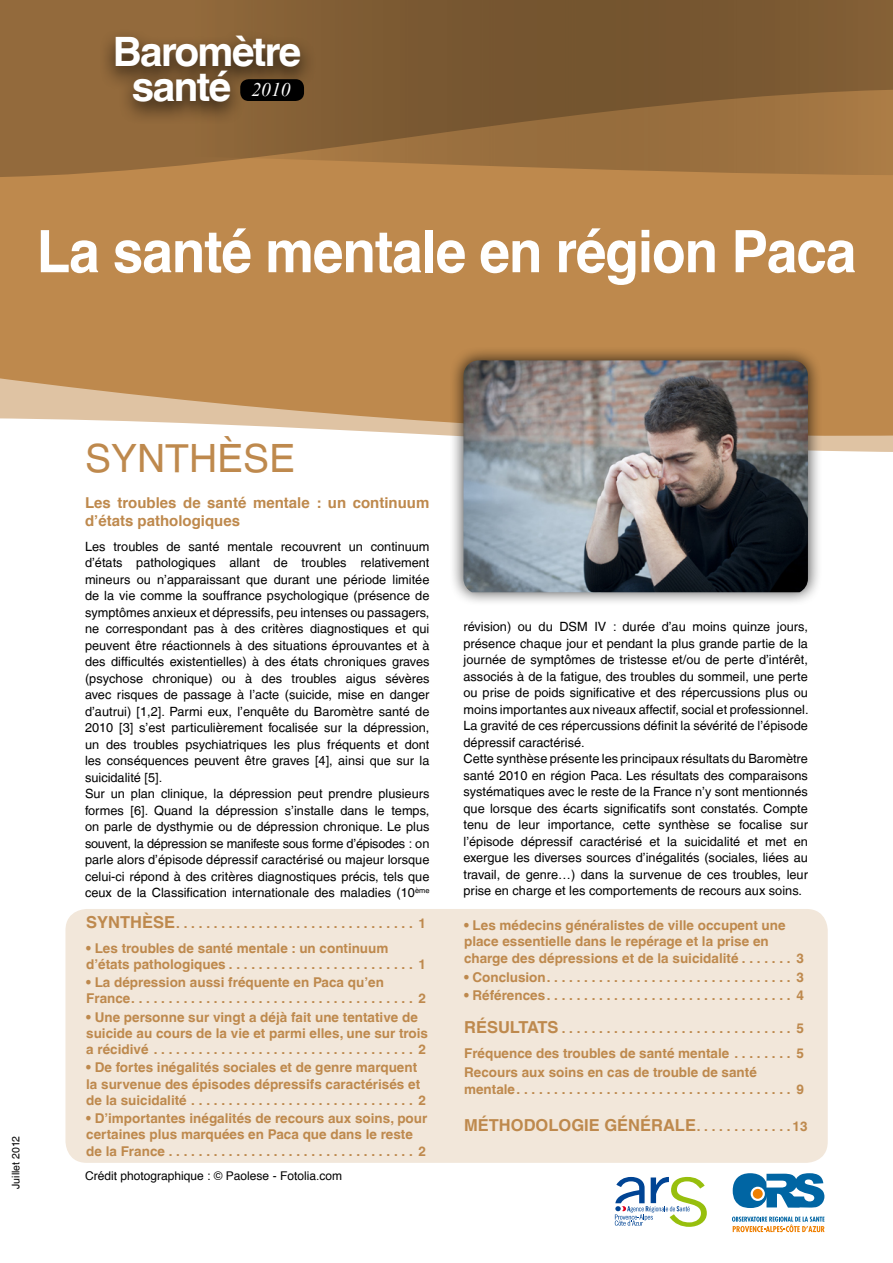
<style>
.page{position:relative;width:893px;height:1263px;background:#fff}
.page>*{position:absolute;margin:0;border:0;box-sizing:border-box;transform-origin:0 0}
.t1{font:700 58.5px "Helvetica";letter-spacing:-.02em;color:#fff;scale:.94 1}
.t2{font:700 40.5px/34.5px "Helvetica LT";letter-spacing:-.04em;color:#fff}
.t3{font:39px "Helvetica LT";color:#be894d}
.t4{font:italic 19.2px "Times New Roman";color:#fff}
.t5{font:700 16.5px "Helvetica LT";color:#be894d}
.t6{font:700 15px/18px "Helvetica";color:#be894d}
.t7{font:700 13.5px/16.2px "Helvetica LT";color:#be894d}
.t8{font:12.75px/16.5px "Helvetica LT";color:#000}
.t9{font:12px "Helvetica";color:#000}
.t10{font:10.5px "Helvetica LT";color:#000}
.s1{font-size:16.5px}
.s2{font-size:13.5px}
</style>
<div class="page">
<svg style="left:0;top:177px;width:893px;height:262px;fill:#be894d"></svg>
<svg style="left:0;top:0;width:893px;height:177px"></svg>
<div style="left:98px;top:26px;width:217px;height:97px;background:#000;opacity:.75"></div>
<svg style="left:732px;top:1216px;width:92px;height:16px"></svg>
<svg style="left:733px;top:1173px;width:91px;height:35px"></svg>
<svg style="left:615px;top:1177px;width:92px;height:50px"></svg>
<div style="left:449px;top:345px;width:373px;height:261px;background:#000;opacity:.75"></div>
<img style="left:463px;top:360px;width:345px;height:232px">
<div style="left:65px;top:909px;width:763px;height:254px;background:#f2e7da;border-radius:21px"></div>
<h2 class="t2" style="left:132px;top:34px;width:171px;text-indent:-19px">Baromètre santé</h2>
<h3 class="t4" style="left:251px;top:76px;width:41px">2010</h3>
<h1 class="t1" style="left:37px;top:204px;width:874px">La santé mentale en région Paca</h1>
<p class="t10" style="left:10px;top:1188px;width:54px;rotate:-90deg">Juillet 2012</p>
<h3 class="t3" style="left:85px;top:436px;width:212px">SYNTHÈSE</h3>
<p class="t6" style="left:85px;top:494px;width:346px">Les troubles de santé mentale : un continuum d’états pathologiques</p>
<p class="t8" style="left:85px;top:538px;width:346px">Les troubles de santé mentale recouvrent un continuum d’états pathologiques allant de troubles relativement mineurs ou n’apparaissant que durant une période limitée de la vie comme la souffrance psychologique (présence de symptômes anxieux et dépressifs, peu intenses ou passagers, ne correspondant pas à des critères diagnostiques et qui peuvent être réactionnels à des situations éprouvantes et à des difficultés existentielles) à des états chroniques graves (psychose chronique) ou à des troubles aigus sévères avec risques de passage à l’acte (suicide, mise en danger d’autrui) [1,2]. Parmi eux, l’enquête du Baromètre santé de 2010 [3] s’est particulièrement focalisée sur la dépression, un des troubles psychiatriques les plus fréquents et dont les conséquences peuvent être graves [4], ainsi que sur la suicidalité [5].<br>Sur un plan clinique, la dépression peut prendre plusieurs formes [6]. Quand la dépression s’installe dans le temps, on parle de dysthymie ou de dépression chronique. Le plus souvent, la dépression se manifeste sous forme d’épisodes : on parle alors d’épisode dépressif caractérisé ou majeur lorsque celui-ci répond à des critères diagnostiques précis, tels que ceux de la Classification internationale des maladies (10<sup>ème</sup></p>
<p class="t7" style="left:86px;top:915px;width:341px"><span class="s1">SYNTHÈSE</span> ................................ 1</p>
<p class="t7" style="left:86px;top:939px;width:341px">• Les troubles de santé mentale : un continuum d’états pathologiques ......................... 1</p>
<p class="t7" style="left:86px;top:974px;width:341px">• La dépression aussi fréquente en Paca qu’en<br>France ...................................... 2</p>
<p class="t7" style="left:86px;top:1008px;width:343px">• Une personne sur vingt a déjà fait une tentative de suicide au cours de la vie et parmi elles, une sur trois a récidivé ................................... 2</p>
<p class="t7" style="left:86px;top:1059px;width:341px">• De fortes inégalités sociales et de genre marquent la survenue des épisodes dépressifs caractérisés et de la suicidalité .............................. 2</p>
<p class="t7" style="left:86px;top:1110px;width:343px">• D’importantes inégalités de recours aux soins, pour certaines plus marquées en Paca que dans le reste de la France ................................. 2</p>
<p class="t9" style="left:85px;top:1167px;width:258px">Crédit photographique : © Paolese - Fotolia.com</p>
<p class="t8" style="left:463px;top:618px;width:347px">révision) ou du DSM IV : durée d’au moins quinze jours, présence chaque jour et pendant la plus grande partie de la journée de symptômes de tristesse et/ou de perte d’intérêt, associés à de la fatigue, des troubles du sommeil, une perte ou prise de poids significative et des répercussions plus ou moins importantes aux niveaux affectif, social et professionnel.<br>La gravité de ces répercussions définit la sévérité de l’épisode dépressif caractérisé.<br>Cette synthèse présente les principaux résultats du Baromètre santé 2010 en région Paca. Les résultats des comparaisons systématiques avec le reste de la France n’y sont mentionnés que lorsque des écarts significatifs sont constatés. Compte tenu de leur importance, cette synthèse se focalise sur l’épisode dépressif caractérisé et la suicidalité et met en exergue les diverses sources d’inégalités (sociales, liées au travail, de genre…) dans la survenue de ces troubles, leur prise en charge et les comportements de recours aux soins.</p>
<p class="t7" style="left:464px;top:917px;width:341px">• Les médecins généralistes de ville occupent une place essentielle dans le repérage et la prise en charge des dépressions et de la suicidalité . . . . . . . 3</p>
<p class="t7" style="left:464px;top:968px;width:341px">• Conclusion ................................. 3</p>
<p class="t7" style="left:464px;top:987px;width:341px">• Références ................................. 4</p>
<p class="t7" style="left:464px;top:1016px;width:341px;line-height:25px"><span class="s1">RÉSULTATS</span> ............................... 5<br>Fréquence des troubles de santé mentale . . . . . . . . 5</p>
<p class="t7" style="left:464px;top:1064px;width:341px">Recours aux soins en cas de trouble de santé mentale ..................................... 9</p>
<p class="t5" style="left:464px;top:1115px;width:345px">MÉTHODOLOGIE GÉNÉRALE <span class="s2">. . . . . . . . . . . . 13</span></p>
</div>
